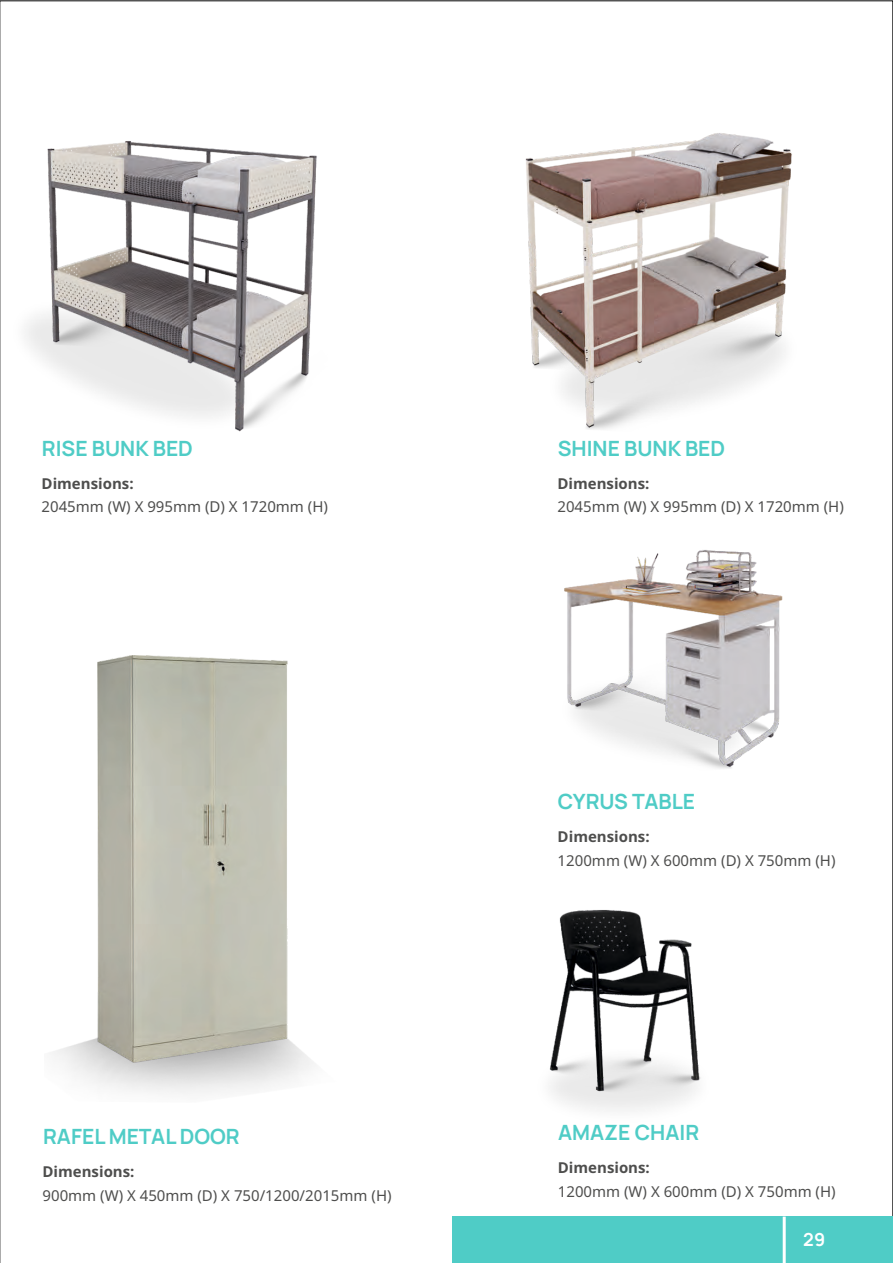
<style>
.page{position:relative;width:893px;height:1263px;background:#fff}
.page>*{position:absolute;margin:0;border:0;box-sizing:border-box;transform-origin:0 0}
.t1{font:700 21px "Manrope";color:#4fccc6}
.t2{font:700 18px "Manrope";color:#fff}
.t3{font:15px "Noto Sans";color:#4e4e4d}
.t4{font:700 15px "Noto Sans";color:#4e4e4d}
</style>
<div class="page">
<div style="left:452px;top:1216px;width:441px;height:47px;background:#4fccc6"></div>
<hr style="left:783px;top:1216px;width:3px;height:47px;background:#fff">
<img style="left:525px;top:133px;width:267px;height:297px">
<img style="left:34px;top:141px;width:283px;height:291px">
<img style="left:52px;top:655px;width:262px;height:439px">
<img style="left:543px;top:910px;width:162px;height:193px">
<img style="left:564px;top:550px;width:219px;height:219px">
<h1 class="t1" style="left:42px;top:433px;width:153px">RISE BUNK BED</h1>
<p class="t4" style="left:42px;top:473px;width:94px">Dimensions:</p>
<p class="t3" style="left:42px;top:496px;width:288px">2045mm (W) X 995mm (D) X 1720mm (H)</p>
<h1 class="t1" style="left:43px;top:1122px;width:198px">RAFEL METAL DOOR</h1>
<p class="t4" style="left:43px;top:1161px;width:94px">Dimensions:</p>
<p class="t3" style="left:43px;top:1185px;width:351px">900mm (W) X 450mm (D) X 750/1200/2015mm (H)</p>
<h1 class="t1" style="left:558px;top:433px;width:169px">SHINE BUNK BED</h1>
<p class="t4" style="left:557px;top:473px;width:94px">Dimensions:</p>
<p class="t3" style="left:557px;top:496px;width:288px">2045mm (W) X 995mm (D) X 1720mm (H)</p>
<h1 class="t1" style="left:558px;top:787px;width:139px">CYRUS TABLE</h1>
<p class="t4" style="left:558px;top:826px;width:94px">Dimensions:</p>
<p class="t3" style="left:558px;top:850px;width:279px">1200mm (W) X 600mm (D) X 750mm (H)</p>
<h1 class="t1" style="left:558px;top:1117px;width:143px">AMAZE CHAIR</h1>
<p class="t4" style="left:558px;top:1157px;width:94px">Dimensions:</p>
<p class="t3" style="left:558px;top:1180px;width:279px">1200mm (W) X 600mm (D) X 750mm (H)</p>
<p class="t2" style="left:803px;top:1227px;width:23px">29</p>
</div>
